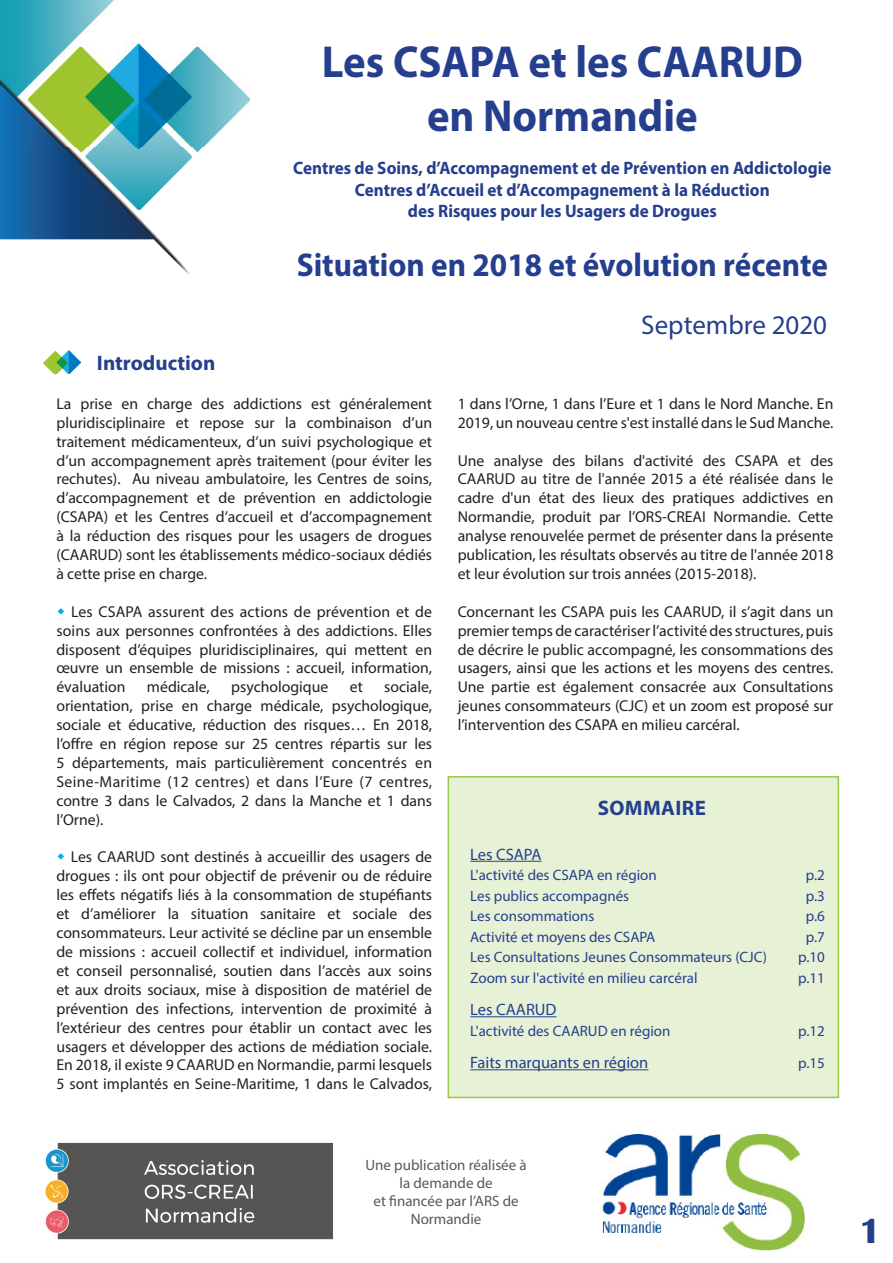
<style>
.page{position:relative;width:893px;height:1263px;background:#fff}
.page>*{position:absolute;margin:0;border:0;box-sizing:border-box;transform-origin:0 0}
.t1{font:700 45px "Myriad Pro";color:#253f8e;scale:.95 1}
.t2{font:700 36px "Britannic";color:#253f8e}
.t3{font:700 33px "Myriad Pro";color:#253f8e;scale:.95 1}
.t4{font:27px "Myriad Pro";color:#253f8e}
.t5{font:700 21px "Myriad Pro";letter-spacing:.005em;color:#253f8e}
.t6{font:700 18px "Myriad Pro";color:#253f8e;scale:.95 1}
.t7{font:16.5px "Myriad Pro";color:#253f8e}
.t8{font:15.75px/18.9px "Myriad Pro";color:#231f20;text-align:justify}
.t9{font:15px "Myriad Pro";color:#253f8e}
.t10{font:15px/18px "Myriad Pro";color:#57585a;text-align:center}
</style>
<div class="page">
<img style="left:44px;top:351px;width:36px;height:24px">
<div style="left:448px;top:777px;width:390px;height:320px;background:#e7f1d6"></div>
<hr style="left:470px;top:861px;width:71px;height:1px;background:#253f8e">
<hr style="left:470px;top:1016px;width:87px;height:1px;background:#253f8e">
<hr style="left:470px;top:1069px;width:178px;height:1px;background:#253f8e">
<div style="left:448px;top:776px;width:391px;height:322px;border:2px solid #95c947"></div>
<img style="left:0;top:0;width:250px;height:274px">
<img style="left:603px;top:1134px;width:201px;height:116px">
<img style="left:45px;top:1142px;width:288px;height:98px">
<p class="t1" style="left:322px;top:32px;width:508px">Les CSAPA et les CAARUD</p>
<p class="t1" style="left:427px;top:86px;width:286px">en Normandie</p>
<p class="t6" style="left:293px;top:156px;width:568px">Centres de Soins, d’Accompagnement et de Prévention en Addictologie</p>
<p class="t6" style="left:355px;top:178px;width:438px">Centres d’Accueil et d’Accompagnement à la Réduction</p>
<p class="t6" style="left:408px;top:200px;width:327px">des Risques pour les Usagers de Drogues</p>
<p class="t3" style="left:297px;top:243px;width:561px">Situation en 2018 et évolution récente</p>
<p class="t5" style="left:97px;top:350px;width:120px">Introduction</p>
<p class="t8" style="left:56px;top:394px;width:377px">La prise en charge des addictions est généralement pluridisciplinaire et repose sur la combinaison d’un traitement médicamenteux, d’un suivi psychologique et d’un accompagnement après traitement (pour éviter les rechutes). Au niveau ambulatoire, les Centres de soins, d’accompagnement et de prévention en addictologie (CSAPA) et les Centres d’accueil et d’accompagnement à la réduction des risques pour les usagers de drogues (CAARUD) sont les établissements médico-sociaux dédiés à cette prise en charge.</p>
<p class="t8" style="left:56px;top:602px;width:377px;text-indent:15px">Les CSAPA assurent des actions de prévention et de soins aux personnes confrontées à des addictions. Elles disposent d’équipes pluridisciplinaires, qui mettent en œuvre un ensemble de missions : accueil, information, évaluation</p>
<p class="t8" style="left:56px;top:677px;width:377px;text-indent:328px">sociale, orientation, prise en charge médicale, psychologique, sociale et éducative, réduction des risques… En 2018, l’offre en région repose sur 25 centres répartis sur les 5 départements, mais particulièrement concentrés en Seine-Maritime (12 centres) et dans l’Eure (7 centres, contre 3 dans le Calvados, 2 dans la Manche et 1 dans l’Orne).</p>
<p class="t8" style="left:56px;top:847px;width:377px;text-indent:14px">Les CAARUD sont destinés à accueillir des usagers de drogues : ils ont pour objectif de prévenir ou de réduire les effets négatifs liés à la consommation de stupéfiants et d’améliorer la situation sanitaire et sociale des consommateurs. Leur activité se décline par un ensemble de missions : accueil collectif et individuel, information et conseil personnalisé, soutien dans l’accès aux soins et aux droits sociaux, mise à disposition de matériel de prévention des infections, intervention de proximité à l’extérieur des centres pour établir un contact avec les usagers et développer des actions de médiation sociale.<br>En 2018, il existe 9 CAARUD en Normandie, parmi lesquels 5 sont implantés en Seine-Maritime, 1 dans le Calvados,</p>
<p class="t8" style="left:147px;top:677px;width:64px">médicale,</p>
<p class="t8" style="left:231px;top:677px;width:99px">psychologique</p>
<p class="t8" style="left:350px;top:677px;width:15px">et</p>
<p class="t4" style="left:641px;top:308px;width:187px">Septembre 2020</p>
<p class="t8" style="left:458px;top:394px;width:377px">1 dans l’Orne, 1 dans l’Eure et 1 dans le Nord Manche. En<br>2019, un nouveau centre s'est installé dans le Sud Manche.</p>
<p class="t8" style="left:458px;top:450px;width:377px">Une analyse des bilans d'activité des CSAPA et des CAARUD au titre de l'année 2015 a été réalisée dans le cadre d'un état des lieux des pratiques addictives en Normandie, produit par l’ORS-CREAI Normandie. Cette analyse renouvelée permet de présenter dans la présente publication, les résultats observés au titre de l'année 2018 et leur évolution sur trois années (2015-2018).</p>
<p class="t8" style="left:458px;top:602px;width:377px">Concernant les CSAPA puis les CAARUD, il s’agit dans un premier temps de caractériser l’activité des structures, puis de décrire le public accompagné, les consommations des usagers, ainsi que les actions et les moyens des centres.<br>Une partie est également consacrée aux Consultations jeunes consommateurs (CJC) et un zoom est proposé sur l’intervention des CSAPA en milieu carcéral.</p>
<p class="t5" style="left:598px;top:794px;width:110px">SOMMAIRE</p>
<p class="t7" style="left:470px;top:844px;width:73px">Les CSAPA</p>
<p class="t9" style="left:470px;top:866px;width:188px">L'activité des CSAPA en région</p>
<p class="t9" style="left:806px;top:866px;width:20px">p.2</p>
<p class="t9" style="left:470px;top:886px;width:160px">Les publics accompagnés</p>
<p class="t9" style="left:806px;top:886px;width:20px">p.3</p>
<p class="t9" style="left:470px;top:907px;width:126px">Les consommations</p>
<p class="t9" style="left:806px;top:907px;width:20px">p.6</p>
<p class="t9" style="left:470px;top:927px;width:187px">Activité et moyens des CSAPA</p>
<p class="t9" style="left:806px;top:927px;width:20px">p.7</p>
<p class="t9" style="left:470px;top:948px;width:298px">Les Consultations Jeunes Consommateurs (CJC)</p>
<p class="t9" style="left:798px;top:948px;width:28px">p.10</p>
<p class="t9" style="left:470px;top:968px;width:229px">Zoom sur l'activité en milieu carcéral</p>
<p class="t9" style="left:798px;top:968px;width:28px">p.11</p>
<p class="t7" style="left:470px;top:999px;width:88px">Les CAARUD</p>
<p class="t9" style="left:470px;top:1021px;width:202px">L'activité des CAARUD en région</p>
<p class="t9" style="left:798px;top:1021px;width:28px">p.12</p>
<p class="t7" style="left:470px;top:1052px;width:180px">Faits marquants en région</p>
<p class="t9" style="left:798px;top:1054px;width:28px">p.15</p>
<p class="t10" style="left:366px;top:1156px;width:163px">Une publication réalisée à la demande de</p>
<p class="t10" style="left:373px;top:1192px;width:147px">et financée par l’ARS de<br>Normandie</p>
<p class="t2" style="left:859px;top:1210px;width:23px">1</p>
</div>
